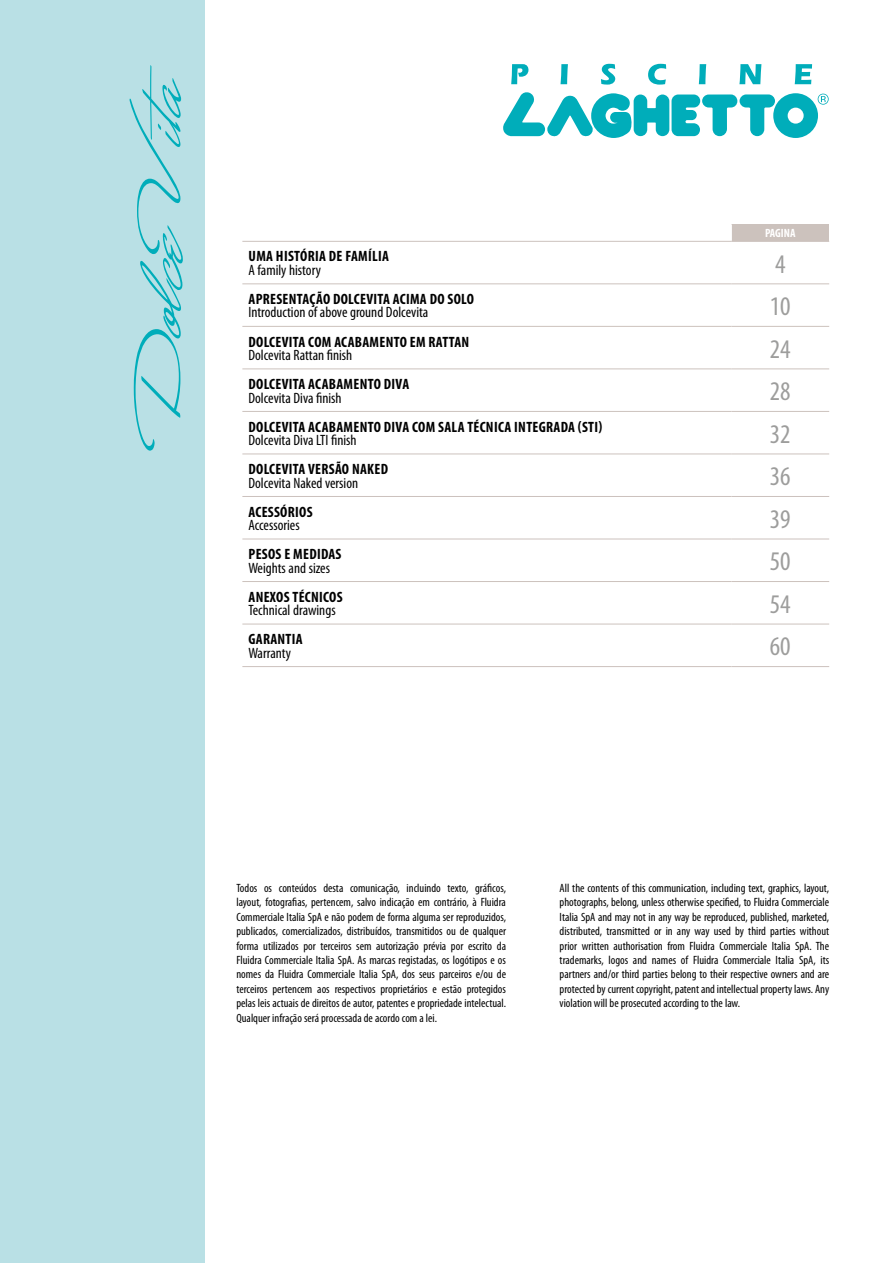
<style>
.page{position:relative;width:893px;height:1263px;background:#fff}
.page>*{position:absolute;margin:0;border:0;box-sizing:border-box;transform-origin:0 0}
.t1{font:condensed 27px "Myriad Pro";color:#9d9d9c}
.t2{font:700 condensed 15px "Myriad Pro";letter-spacing:.02em;color:#000}
.t3{font:condensed 15px "Myriad Pro";color:#000}
.t4{font:condensed 12px/14.4px "Myriad Pro";color:#000;text-align:justify}
.t5{font:700 condensed 12px "Myriad Pro";color:#fff}
</style>
<div class="page">
<div style="left:731px;top:224px;width:98px;height:17px;background:#ccc2bd"></div>
<svg style="left:242px;top:284px;width:587px;height:340px"></svg>
<svg style="left:731px;top:224px;width:1px;height:17px"></svg>
<hr style="left:731px;top:284px;width:1px;height:42px;background:#fff">
<hr style="left:731px;top:327px;width:1px;height:41px;background:#fff">
<hr style="left:731px;top:369px;width:1px;height:42px;background:#fff">
<hr style="left:731px;top:412px;width:1px;height:42px;background:#fff">
<hr style="left:731px;top:454px;width:1px;height:42px;background:#fff">
<hr style="left:731px;top:497px;width:1px;height:42px;background:#fff">
<hr style="left:731px;top:539px;width:1px;height:42px;background:#fff">
<hr style="left:731px;top:582px;width:1px;height:42px;background:#fff">
<hr style="left:242px;top:241px;width:489px;height:1px;background:#ccc2bd">
<hr style="left:731px;top:241px;width:98px;height:1px;background:#ccc2bd">
<hr style="left:242px;top:283px;width:489px;height:1px;background:#ccc2bd">
<hr style="left:731px;top:283px;width:98px;height:1px;background:#ccc2bd">
<hr style="left:242px;top:326px;width:489px;height:1px;background:#ccc2bd">
<hr style="left:731px;top:326px;width:98px;height:1px;background:#ccc2bd">
<hr style="left:242px;top:368px;width:489px;height:1px;background:#ccc2bd">
<hr style="left:731px;top:368px;width:98px;height:1px;background:#ccc2bd">
<hr style="left:242px;top:411px;width:489px;height:1px;background:#ccc2bd">
<hr style="left:731px;top:411px;width:98px;height:1px;background:#ccc2bd">
<hr style="left:242px;top:454px;width:489px;height:1px;background:#ccc2bd">
<hr style="left:731px;top:454px;width:98px;height:1px;background:#ccc2bd">
<hr style="left:242px;top:496px;width:489px;height:1px;background:#ccc2bd">
<hr style="left:731px;top:496px;width:98px;height:1px;background:#ccc2bd">
<hr style="left:242px;top:539px;width:489px;height:1px;background:#ccc2bd">
<hr style="left:731px;top:539px;width:98px;height:1px;background:#ccc2bd">
<hr style="left:242px;top:581px;width:489px;height:1px;background:#ccc2bd">
<hr style="left:731px;top:581px;width:98px;height:1px;background:#ccc2bd">
<hr style="left:242px;top:624px;width:489px;height:1px;background:#ccc2bd">
<hr style="left:731px;top:624px;width:98px;height:1px;background:#ccc2bd">
<hr style="left:242px;top:666px;width:489px;height:1px;background:#ccc2bd">
<hr style="left:731px;top:666px;width:98px;height:1px;background:#ccc2bd">
<div style="left:0;top:0;width:204px;height:1263px;background:#b9e0e5"></div>
<svg style="left:511px;top:64px;width:17px;height:20px"></svg>
<svg style="left:560px;top:64px;width:8px;height:20px"></svg>
<svg style="left:601px;top:64px;width:14px;height:21px"></svg>
<svg style="left:648px;top:64px;width:18px;height:21px"></svg>
<svg style="left:699px;top:64px;width:7px;height:20px"></svg>
<svg style="left:739px;top:64px;width:22px;height:20px"></svg>
<svg style="left:795px;top:64px;width:17px;height:20px"></svg>
<svg style="left:503px;top:92px;width:326px;height:46px"></svg>
<svg style="left:130px;top:65px;width:53px;height:386px"></svg>
<p class="t5" style="left:765px;top:227px;width:32px">PAGINA</p>
<p class="t2" style="left:249px;top:248px;width:142px">UMA HISTÓRIA DE FAMÍLIA</p>
<p class="t3" style="left:248px;top:262px;width:74px">A family history</p>
<h1 class="t1" style="left:775px;top:249px;width:12px">4</h1>
<p class="t2" style="left:249px;top:291px;width:227px">APRESENTAÇÃO DOLCEVITA ACIMA DO SOLO</p>
<p class="t3" style="left:248px;top:304px;width:182px">Introduction of above ground Dolcevita</p>
<h1 class="t1" style="left:770px;top:292px;width:22px">10</h1>
<p class="t2" style="left:249px;top:333px;width:222px">DOLCEVITA COM ACABAMENTO EM RATTAN</p>
<p class="t3" style="left:248px;top:347px;width:105px">Dolcevita Rattan finish</p>
<h1 class="t1" style="left:770px;top:334px;width:22px">24</h1>
<p class="t2" style="left:249px;top:376px;width:162px">DOLCEVITA ACABAMENTO DIVA</p>
<p class="t3" style="left:248px;top:389px;width:95px">Dolcevita Diva finish</p>
<h1 class="t1" style="left:770px;top:377px;width:22px">28</h1>
<p class="t2" style="left:249px;top:418px;width:355px">DOLCEVITA ACABAMENTO DIVA COM SALA TÉCNICA INTEGRADA (STI)</p>
<p class="t3" style="left:248px;top:432px;width:110px">Dolcevita Diva LTI finish</p>
<h1 class="t1" style="left:770px;top:419px;width:22px">32</h1>
<p class="t2" style="left:249px;top:461px;width:141px">DOLCEVITA VERSÃO NAKED</p>
<p class="t3" style="left:248px;top:474px;width:111px">Dolcevita Naked version</p>
<h1 class="t1" style="left:770px;top:462px;width:22px">36</h1>
<p class="t2" style="left:249px;top:503px;width:66px">ACESSÓRIOS</p>
<p class="t3" style="left:248px;top:517px;width:53px">Accessories</p>
<h1 class="t1" style="left:770px;top:504px;width:22px">39</h1>
<p class="t2" style="left:249px;top:546px;width:95px">PESOS E MEDIDAS</p>
<p class="t3" style="left:248px;top:560px;width:83px">Weights and sizes</p>
<h1 class="t1" style="left:770px;top:547px;width:22px">50</h1>
<p class="t2" style="left:249px;top:588px;width:96px">ANEXOS TÉCNICOS</p>
<p class="t3" style="left:248px;top:602px;width:89px">Technical drawings</p>
<h1 class="t1" style="left:770px;top:589px;width:22px">54</h1>
<p class="t2" style="left:249px;top:631px;width:56px">GARANTIA</p>
<p class="t3" style="left:248px;top:645px;width:44px">Warranty</p>
<h1 class="t1" style="left:770px;top:632px;width:22px">60</h1>
<p class="t4" style="left:236px;top:881px;width:271px">Todos os conteúdos desta comunicação, incluindo texto, gráficos, layout, fotografias, pertencem, salvo indicação em contrário, à Fluidra Commerciale Italia SpA e não podem de forma alguma ser reproduzidos, publicados, comercializados, distribuídos, transmitidos ou de qualquer forma utilizados por terceiros sem autorização prévia por escrito da Fluidra Commerciale Italia SpA. As marcas registadas, os logótipos e os nomes da Fluidra Commerciale Italia SpA, dos seus parceiros e/ou de terceiros pertencem aos respectivos proprietários e estão protegidos pelas leis actuais de direitos de autor, patentes e propriedade intelectual.<br>Qualquer infração será processada de acordo com a lei.</p>
<p class="t4" style="left:560px;top:881px;width:271px">All the contents of this communication, including text, graphics, layout, photographs, belong, unless otherwise specified, to Fluidra Commerciale Italia SpA and may not in any way be reproduced, published, marketed, distributed, transmitted or in any way used by third parties without prior written authorisation from Fluidra Commerciale Italia SpA. The trademarks, logos and names of Fluidra Commerciale Italia SpA, its partners and/or third parties belong to their respective owners and are protected by current copyright, patent and intellectual property laws. Any violation will be prosecuted according to the law.</p>
</div>
